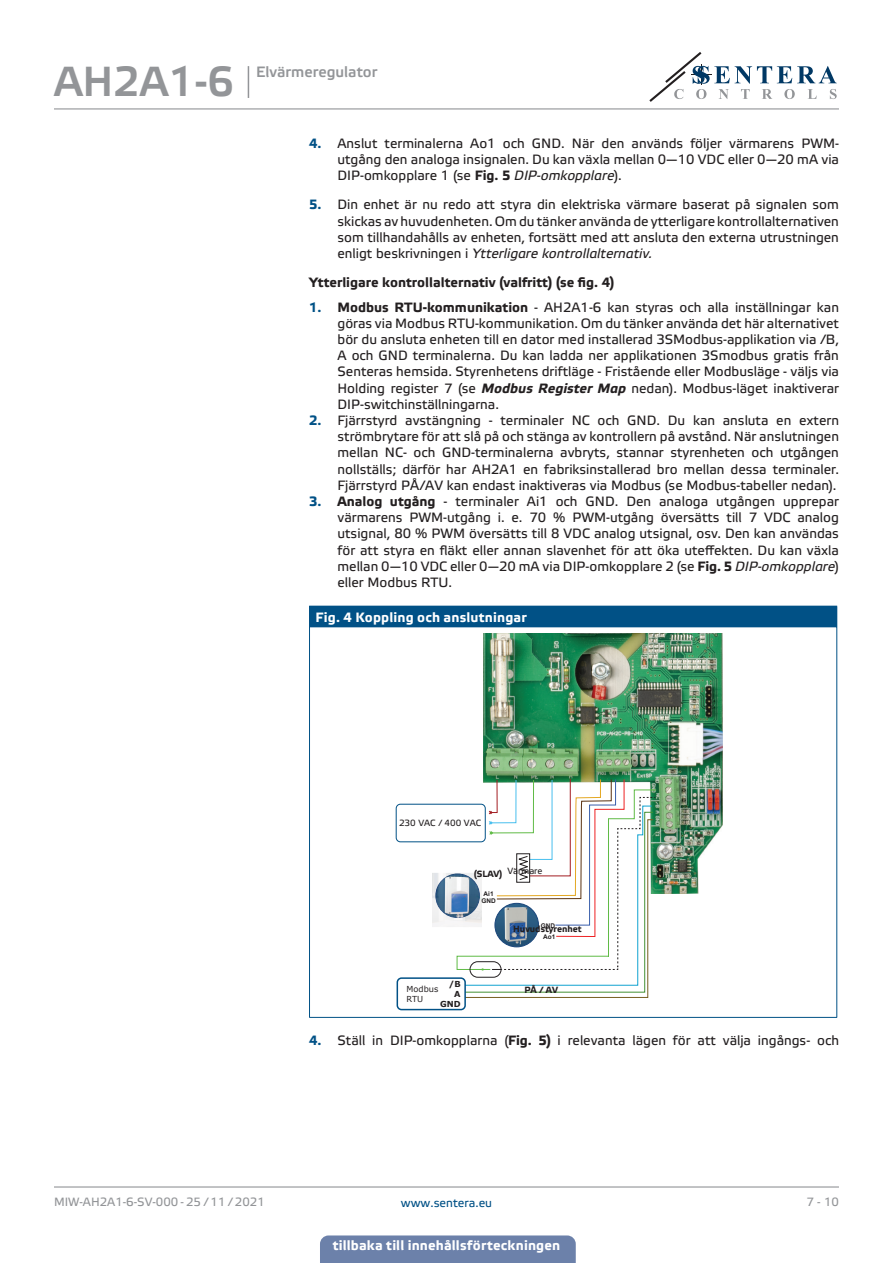
<style>
.page{position:relative;width:893px;height:1263px;background:#fff}
.page>*{position:absolute;margin:0;border:0;box-sizing:border-box;transform-origin:0 0}
.t1{font:42px "Etelka Medium Pro";color:#939598}
.t2{font:15px "Etelka Medium Pro";color:#939598}
.t3{font:13.5px/16.2px "Etelka Text Pro";color:#231f20;text-align:justify}
.table_text{font:700 13.5px "Etelka Text Pro";letter-spacing:.01em;color:#fff}
.Numbering{font:700 13.5px "Etelka Text Pro";color:#231f20}
.t4{font:12px "Etelka Text Pro";color:#939598}
.t5{font:12px "Etelka Text Pro";color:#015186}
.t6{font:700 9px "Etelka Text Pro";color:#231f20}
.t7{font:9px "Etelka Text Pro";color:#231f20}
.t8{font:8.25px "Verdana";color:#231f20}
.t9{font:700 8.25px "Verdana";color:#231f20}
.t10{font:700 6.45px "Arial";color:#231f20}
.s1{font-weight:700;color:#015186}
.s2{font-weight:700}
.s3{font-style:italic}
.s4{font-weight:700;font-style:italic}
</style>
<div class="page">
<hr style="left:54px;top:108px;width:785px;height:1px;background:#939598">
<hr style="left:54px;top:1186px;width:785px;height:1px;background:#939598">
<svg style="left:649px;top:52px;width:188px;height:50px"></svg>
<div style="left:320px;top:1235px;width:256px;height:28px;background:#6c81aa"></div>
<div style="left:309px;top:606px;width:528px;height:22px;background:#015186"></div>
<hr style="left:310px;top:627px;width:526px;height:1px;background:#fff">
<hr style="left:309px;top:628px;width:1px;height:389px;background:#015186">
<hr style="left:836px;top:628px;width:1px;height:389px;background:#015186">
<hr style="left:309px;top:1017px;width:528px;height:1px;background:#015186">
<img style="left:483px;top:634px;width:240px;height:260px">
<svg style="left:456px;top:778px;width:200px;height:220px"></svg>
<img style="left:432px;top:863px;width:49px;height:69px">
<div style="left:397px;top:978px;width:68px;height:31px;background:#fff;border-radius:4px"></div>
<div style="left:397px;top:977px;width:69px;height:33px;border:2px solid #015186;border-radius:4px"></div>
<div style="left:396px;top:804px;width:89px;height:38px;background:#fff;border-radius:4px"></div>
<div style="left:396px;top:804px;width:90px;height:38px;border:1px solid #015186;border-radius:4px"></div>
<hr style="left:248px;top:66px;width:1px;height:32px;background:#939598">
<h1 class="t1" style="left:54px;top:59px;width:181px">AH2A1-6</h1>
<p class="t2" style="left:256px;top:64px;width:123px">Elvärmeregulator</p>
<p class="t3" style="left:338px;top:136px;width:503px;text-indent:-28px"><span class="s1">4.</span> Anslut terminalerna Ao1 och GND. När den används följer värmarens PWM&shy;utgång den analoga insignalen. Du kan växla mellan 0—10 VDC eller 0—20 mA via DIP-omkopplare 1 (se <span class="s2">Fig. 5</span> <span class="s3">DIP-omkopplare</span>).</p>
<p class="t3" style="left:338px;top:197px;width:503px;text-indent:-28px"><span class="s1">5.</span> Din enhet är nu redo att styra din elektriska värmare baserat på signalen som skickas av huvudenheten. Om du tänker använda de ytterligare kontrollalternativen som tillhandahålls av enheten, fortsätt med att ansluta den externa utrustningen enligt beskrivningen i <span class="s3">Ytterligare kontrollalternativ.</span></p>
<p class="Numbering" style="left:309px;top:274px;width:307px">Ytterligare kontrollalternativ (valfritt) (se fig. 4)</p>
<p class="t3" style="left:338px;top:300px;width:503px;text-indent:-28px"><span class="s1">1.</span> <span class="s2">Modbus RTU-kommunikation</span> - AH2A1-6 kan styras och alla inställningar kan göras via Modbus RTU-kommunikation. Om du tänker använda det här alternativet bör du ansluta enheten till en dator med installerad 3SModbus-applikation via /B, A och GND terminalerna. Du kan ladda ner applikationen 3Smodbus gratis från Senteras hemsida. Styrenhetens driftläge - Fristående eller Modbusläge - väljs via Holding register 7 (se <span class="s4">Modbus Register Map</span> nedan). Modbus-läget inaktiverar DIP-switchinställningarna.</p>
<p class="t3" style="left:338px;top:413px;width:503px;text-indent:-28px"><span class="s1">2.</span> Fjärrstyrd avstängning - terminaler NC och GND. Du kan ansluta en extern strömbrytare för att slå på och stänga av kontrollern på avstånd. När anslutningen mellan NC- och GND-terminalerna avbryts, stannar styrenheten och utgången nollställs; därför har AH2A1 en fabriksinstallerad bro mellan dessa terminaler.<br>Fjärrstyrd PÅ/AV kan endast inaktiveras via Modbus (se Modbus-tabeller nedan).</p>
<p class="t3" style="left:338px;top:494px;width:503px;text-indent:-28px"><span class="s1">3.</span> <span class="s2">Analog utgång</span> - terminaler Ai1 och GND. Den analoga utgången upprepar värmarens PWM-utgång i. e. 70 % PWM-utgång översätts till 7 VDC analog utsignal, 80 % PWM översätts till 8 VDC analog utsignal, osv. Den kan användas för att styra en fläkt eller annan slavenhet för att öka uteffekten. Du kan växla mellan 0—10 VDC eller 0—20 mA via DIP-omkopplare 2 (se <span class="s2">Fig. 5</span> <span class="s3">DIP-omkopplare</span>) eller Modbus RTU.</p>
<p class="table_text" style="left:315px;top:609px;width:213px">Fig. 4 Koppling och anslutningar</p>
<p class="t7" style="left:399px;top:818px;width:84px">230 VAC / 400 VAC</p>
<p class="t7" style="left:507px;top:866px;width:36px">Värmare</p>
<p class="t6" style="left:474px;top:868px;width:30px">(SLAV)</p>
<p class="t10" style="left:484px;top:889px;width:12px">Ai1</p>
<p class="t9" style="left:449px;top:978px;width:13px">/B</p>
<p class="t9" style="left:454px;top:988px;width:8px">A</p>
<p class="t9" style="left:440px;top:998px;width:22px">GND</p>
<p class="t8" style="left:407px;top:983px;width:33px">Modbus</p>
<p class="t8" style="left:407px;top:993px;width:18px">RTU</p>
<p class="t10" style="left:481px;top:896px;width:16px">GND</p>
<p class="t10" style="left:541px;top:921px;width:16px">GND</p>
<p class="t6" style="left:513px;top:923px;width:70px">Huvudstyrenhet</p>
<p class="t10" style="left:543px;top:932px;width:14px">Ao1</p>
<p class="t6" style="left:524px;top:984px;width:35px">PÅ / AV</p>
<p class="t3" style="left:309px;top:1033px;width:531px"><span class="s1">4.</span> Ställ in DIP-omkopplarna (<span class="s2">Fig. 5)</span> i relevanta lägen för att välja ingångs- och</p>
<p class="t4" style="left:54px;top:1195px;width:212px">MIW-AH2A1-6-SV-000 - 25 / 11 / 2021</p>
<p class="t5" style="left:401px;top:1196px;width:93px">www.sentera.eu</p>
<p class="t4" style="left:806px;top:1195px;width:34px">7 - 10</p>
<p class="table_text" style="left:333px;top:1237px;width:229px">tillbaka till innehållsförteckningen</p>
</div>
